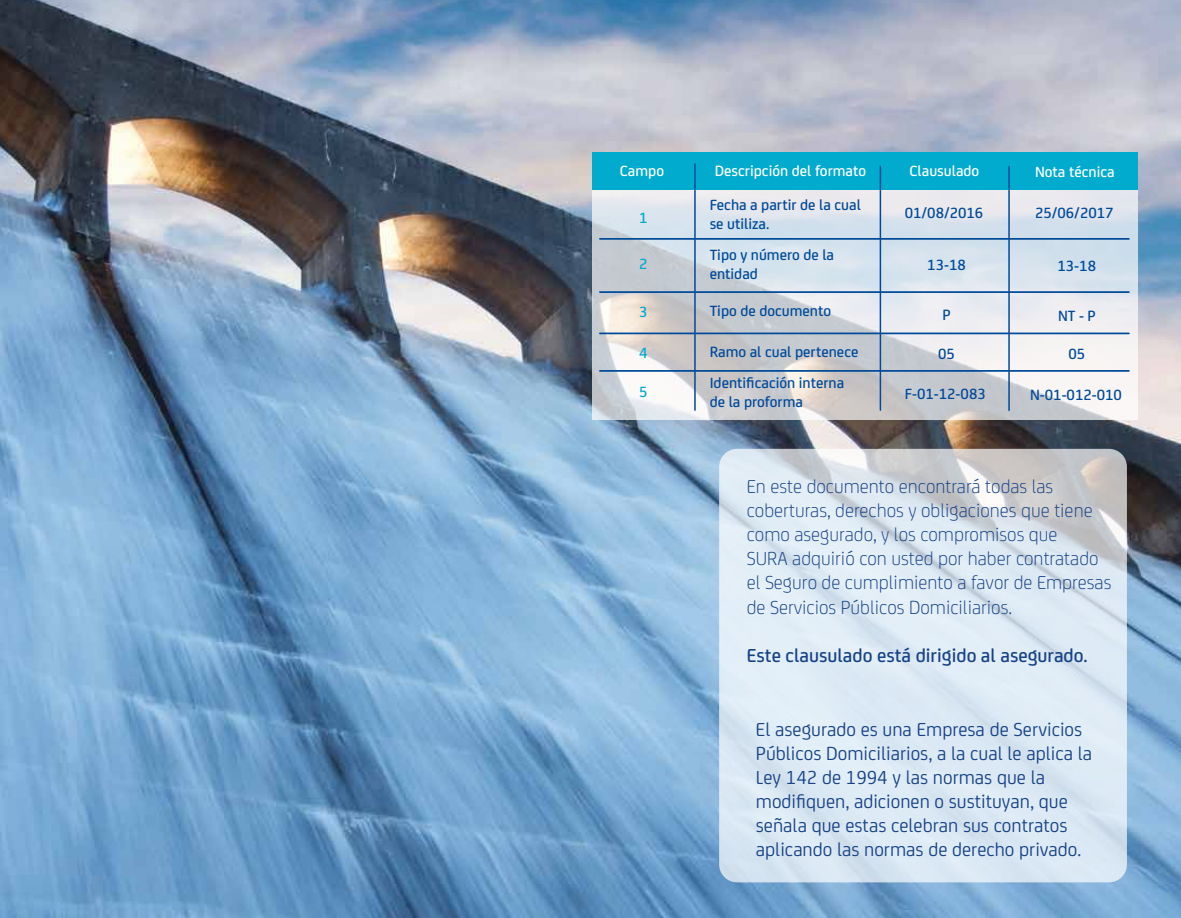
<style>
.page{position:relative;width:1181px;height:918px;background:#fff}
.page>*{position:absolute;margin:0;border:0;box-sizing:border-box;transform-origin:0 0}
.t1{font:300 20.1px/24.2px "FS Joey";color:#174285}
.t2{font:20.1px/24.2px "FS Joey";color:#174285}
.t3{font:500 20.1px "FS Joey";color:#174285}
.t4{font:500 15.9px/19px "FS Joey";color:#004a98}
.t5{font:500 15.9px "FS Joey";color:#fff}
.t6{font:500 15.9px "FS Joey";color:#01abce}
</style>
<div class="page">
<img style="left:0;top:0;width:1181px;height:918px">
<svg style="left:592px;top:190px;width:545px;height:230px;background:#d9dde2"></svg>
<div style="left:592px;top:152px;width:545px;height:38px;background:#01abce"></div>
<hr style="left:694px;top:164px;width:2px;height:246px;background:#004a98">
<hr style="left:880px;top:166px;width:1px;height:244px;background:#004a98">
<hr style="left:1008px;top:166px;width:2px;height:244px;background:#004a98">
<hr style="left:600px;top:238px;width:529px;height:2px;background:#004a98">
<hr style="left:600px;top:291px;width:529px;height:2px;background:#004a98">
<hr style="left:600px;top:333px;width:529px;height:1px;background:#004a98">
<hr style="left:600px;top:370px;width:529px;height:2px;background:#004a98">
<svg style="left:719px;top:449px;width:408px;height:433px;background:#dae5ef"></svg>
<p class="t5" style="left:620px;top:159px;width:46px">Campo</p>
<p class="t5" style="left:715px;top:159px;width:153px">Descripción del formato</p>
<p class="t5" style="left:909px;top:159px;width:71px">Clausulado</p>
<p class="t5" style="left:1035px;top:160px;width:81px">Nota técnica</p>
<p class="t6" style="left:639px;top:206px;width:10px">1</p>
<p class="t6" style="left:639px;top:252px;width:10px">2</p>
<p class="t6" style="left:639px;top:300px;width:10px">3</p>
<p class="t6" style="left:639px;top:341px;width:10px">4</p>
<p class="t6" style="left:639px;top:380px;width:10px">5</p>
<p class="t4" style="left:710px;top:194px;width:153px">Fecha a partir de la cual se utiliza.</p>
<p class="t4" style="left:710px;top:244px;width:126px">Tipo y número de la entidad</p>
<p class="t4" style="left:710px;top:300px;width:123px">Tipo de documento</p>
<p class="t4" style="left:710px;top:336px;width:150px;line-height:31px">Ramo al cual pertenece<br>Identificación interna</p>
<p class="t4" style="left:710px;top:392px;width:95px">de la proforma</p>
<p class="t4" style="left:905px;top:202px;width:80px">01/08/2016</p>
<p class="t4" style="left:1035px;top:203px;width:80px">25/06/2017</p>
<p class="t4" style="left:927px;top:255px;width:40px">13-18</p>
<p class="t4" style="left:942px;top:304px;width:10px">P</p>
<p class="t4" style="left:938px;top:343px;width:18px">05</p>
<p class="t4" style="left:905px;top:383px;width:82px">F-01-12-083</p>
<p class="t4" style="left:1057px;top:255px;width:40px">13-18</p>
<p class="t4" style="left:1058px;top:305px;width:39px">NT - P</p>
<p class="t4" style="left:1068px;top:344px;width:18px">05</p>
<p class="t4" style="left:1030px;top:384px;width:93px">N-01-012-010</p>
<p class="t1" style="left:747px;top:473px;width:366px">En este documento encontrará todas las coberturas, derechos y obligaciones que tiene como asegurado, y los compromisos que<br>SURA adquirió con usted por haber contratado el Seguro de cumplimiento a favor de Empresas de Servicios Públicos Domiciliarios.</p>
<p class="t3" style="left:747px;top:641px;width:343px">Este clausulado está dirigido al asegurado.</p>
<p class="t2" style="left:756px;top:716px;width:338px">El asegurado es una Empresa de Servicios Públicos Domiciliarios, a la cual le aplica la Ley 142 de 1994 y las normas que la modifiquen, adicionen o sustituyan, que señala que estas celebran sus contratos aplicando las normas de derecho privado.</p>
</div>
